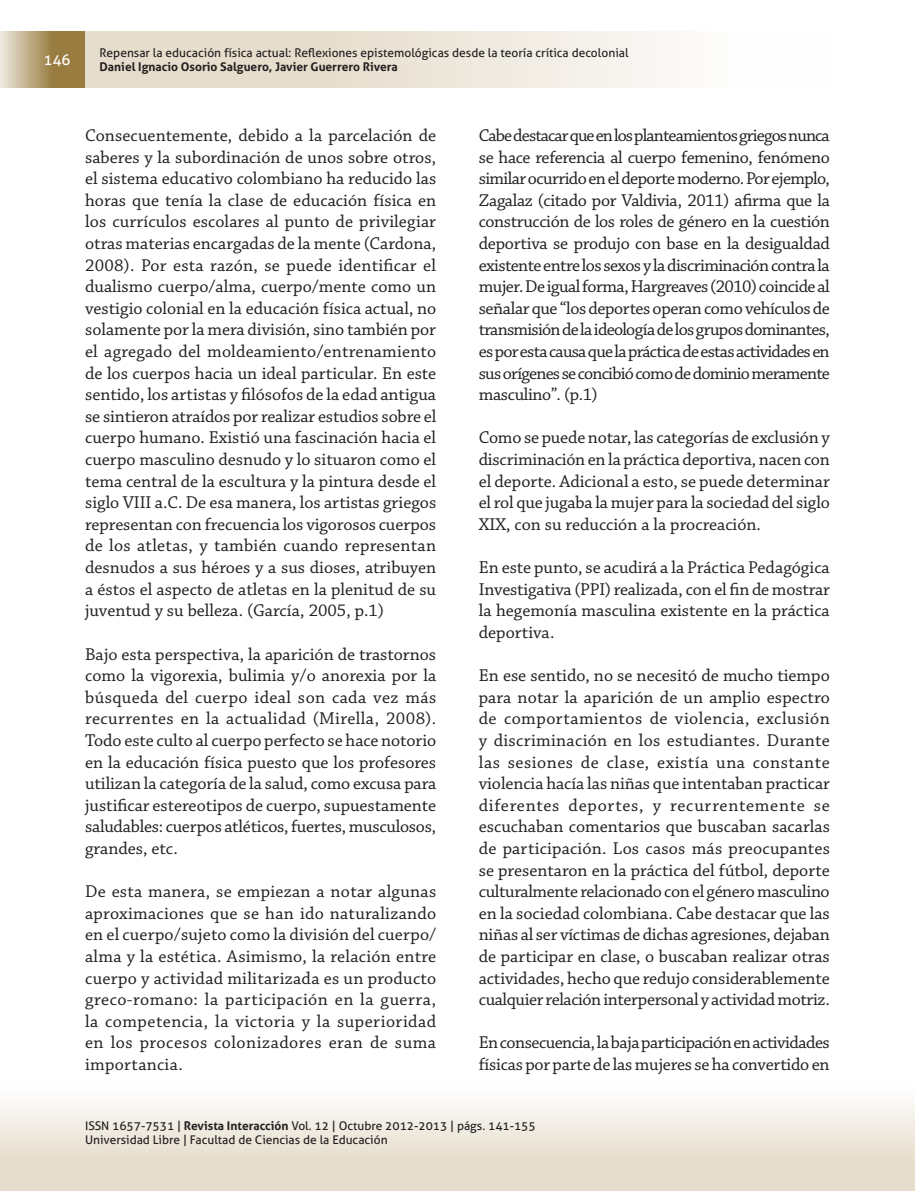
<style>
.page{position:relative;width:915px;height:1191px;background:#fff}
.page>*{position:absolute;margin:0;border:0;box-sizing:border-box;transform-origin:0 0}
.Cuerpo_de_texto{font:18px/21.6px "Chaparral Pro";letter-spacing:-.01em;color:#231f20;text-align:justify}
.t1{font:15px "Aller";color:#fff}
.t2{font:12px/14.4px "Aller";color:#231f20}
.t3{font:700 12px "Aller";color:#231f20}
.s1{font-weight:700}
</style>
<div class="page">
<hr style="left:914px;top:1077px;width:1px;height:114px;background:#e6ddcc">
<div style="left:0;top:1077px;width:914px;height:114px;background:linear-gradient(to bottom,#fff,#e1d6c2)"></div>
<div style="left:85px;top:31px;width:744px;height:57px;background:linear-gradient(to right,#e0d5c0,#fff)"></div>
<svg style="left:0;top:31px;width:85px;height:57px;background:#b39f72"></svg>
<p class="t1" style="left:44px;top:51px;width:28px">146</p>
<p class="t2" style="left:99px;top:45px;width:530px">Repensar la educación física actual: Reflexiones epistemológicas desde la teoría crítica decolonial</p>
<p class="t3" style="left:99px;top:59px;width:299px">Daniel Ignacio Osorio Salguero, Javier Guerrero Rivera</p>
<p class="Cuerpo_de_texto" style="left:85px;top:125px;width:352px">Consecuentemente, debido a la parcelación de saberes y la subordinación de unos sobre otros, el sistema educativo colombiano ha reducido las horas que tenía la clase de educación física en los currículos escolares al punto de privilegiar otras materias encargadas de la mente (Cardona, 2008). Por esta razón, se puede identificar el dualismo cuerpo/alma, cuerpo/mente como un vestigio colonial en la educación física actual, no solamente por la mera división, sino también por el agregado del moldeamiento/entrenamiento de los cuerpos hacia un ideal particular. En este sentido, los artistas y filósofos de la edad antigua se sintieron atraídos por realizar estudios sobre el cuerpo humano. Existió una fascinación hacia el cuerpo masculino desnudo y lo situaron como el tema central de la escultura y la pintura desde el siglo VIII a.C. De esa manera, los artistas griegos representan con frecuencia los vigorosos cuerpos de los atletas, y también cuando representan desnudos a sus héroes y a sus dioses, atribuyen a éstos el aspecto de atletas en la plenitud de su juventud y su belleza. (García, 2005, p.1)</p>
<p class="Cuerpo_de_texto" style="left:85px;top:644px;width:352px">Bajo esta perspectiva, la aparición de trastornos como la vigorexia, bulimia y/o anorexia por la búsqueda del cuerpo ideal son cada vez más recurrentes en la actualidad (Mirella, 2008).<br>Todo este culto al cuerpo perfecto se hace notorio en la educación física puesto que los profesores utilizan la categoría de la salud, como excusa para justificar estereotipos de cuerpo, supuestamente saludables: cuerpos atléticos, fuertes, musculosos, grandes, etc.</p>
<p class="Cuerpo_de_texto" style="left:85px;top:881px;width:352px">De esta manera, se empiezan a notar algunas aproximaciones que se han ido naturalizando en el cuerpo/sujeto como la división del cuerpo/ alma y la estética. Asimismo, la relación entre cuerpo y actividad militarizada es un producto greco-romano: la participación en la guerra, la competencia, la victoria y la superioridad en los procesos colonizadores eran de suma importancia.</p>
<p class="Cuerpo_de_texto" style="left:478px;top:125px;width:352px">Cabe destacar que en los planteamientos griegos nunca se hace referencia al cuerpo femenino, fenómeno similar ocurrido en el deporte moderno. Por ejemplo, Zagalaz (citado por Valdivia, 2011) afirma que la construcción de los roles de género en la cuestión deportiva se produjo con base en la desigualdad existente entre los sexos y la discriminación contra la mujer. De igual forma, Hargreaves (2010) coincide al señalar que “los deportes operan como vehículos de transmisión de la ideología de los grupos dominantes, es por esta causa que la práctica de estas actividades en sus orígenes se concibió como de dominio meramente masculino”. (p.1)</p>
<p class="Cuerpo_de_texto" style="left:478px;top:428px;width:352px">Como se puede notar, las categorías de exclusión y discriminación en la práctica deportiva, nacen con el deporte. Adicional a esto, se puede determinar el rol que jugaba la mujer para la sociedad del siglo XIX, con su reducción a la procreación.</p>
<p class="Cuerpo_de_texto" style="left:478px;top:557px;width:352px">En este punto, se acudirá a la Práctica Pedagógica Investigativa (PPI) realizada, con el fin de mostrar la hegemonía masculina existente en la práctica deportiva.</p>
<p class="Cuerpo_de_texto" style="left:478px;top:665px;width:352px">En ese sentido, no se necesitó de mucho tiempo para notar la aparición de un amplio espectro de comportamientos de violencia, exclusión y discriminación en los estudiantes. Durante las sesiones de clase, existía una constante violencia hacía las niñas que intentaban practicar diferentes deportes, y recurrentemente se escuchaban comentarios que buscaban sacarlas de participación. Los casos más preocupantes se presentaron en la práctica del fútbol, deporte culturalmente relacionado con el género masculino en la sociedad colombiana. Cabe destacar que las niñas al ser víctimas de dichas agresiones, dejaban de participar en clase, o buscaban realizar otras actividades, hecho que redujo considerablemente cualquier relación interpersonal y actividad motriz.</p>
<p class="Cuerpo_de_texto" style="left:478px;top:1032px;width:352px">En consecuencia, la baja participación en actividades físicas por parte de las mujeres se ha convertido en</p>
<p class="t2" style="left:85px;top:1118px;width:452px">ISSN 1657-7531 | <span class="s1">Revista Interacción</span> Vol. 12 | Octubre 2012-2013 | págs. 141-155<br>Universidad Libre | Facultad de Ciencias de la Educación</p>
</div>
